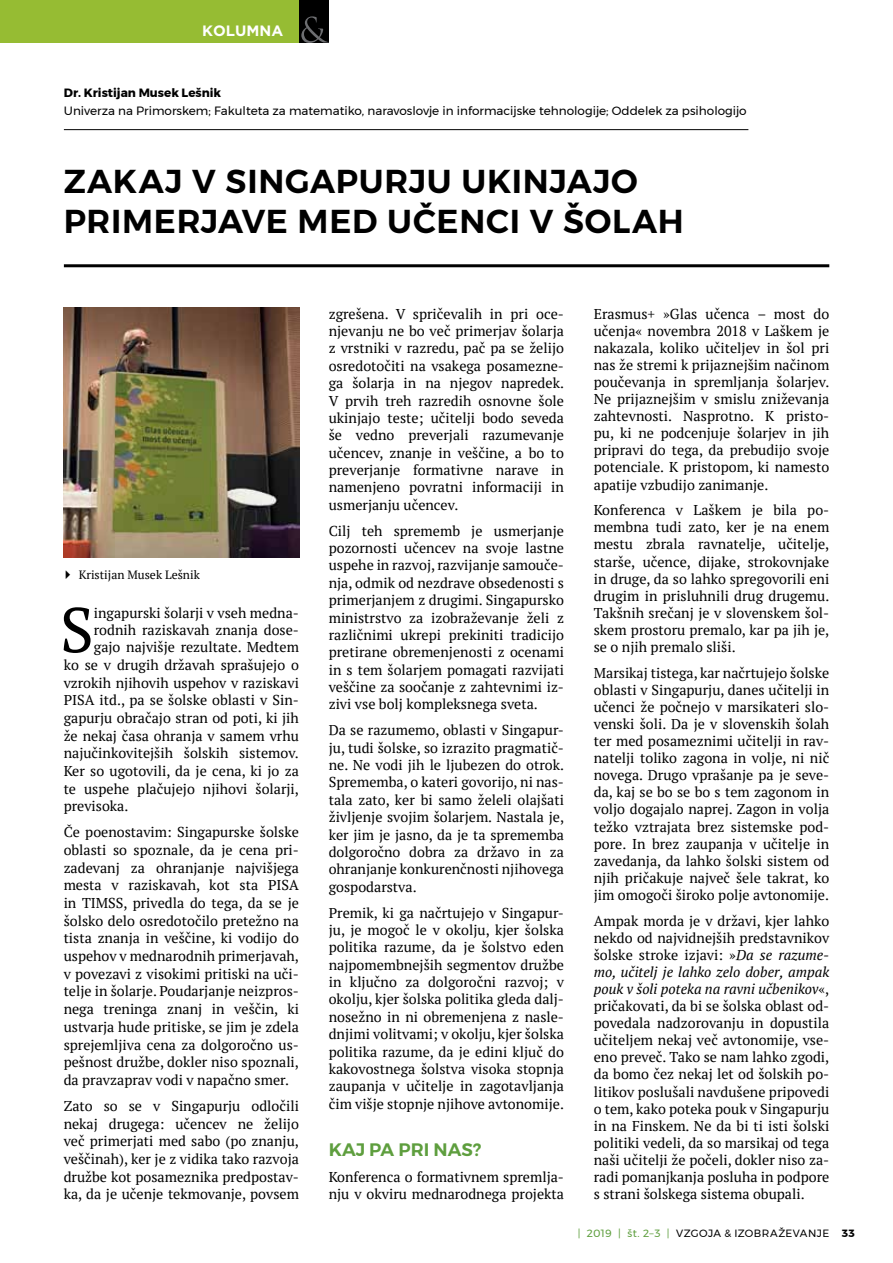
<style>
.page{position:relative;width:893px;height:1263px;background:#fff}
.page>*{position:absolute;margin:0;border:0;box-sizing:border-box;transform-origin:0 0}
.t1{font:63.15px "PT Serif";color:#000}
.t2{font:600 33px/39.6px "Montserrat";letter-spacing:.02em;color:#000}
.t3{font:600 18px "Montserrat";color:#5e9e3e}
.t4{font:700 15px "Gotham";color:#fff}
.t5{font:14.25px/17.1px "PT Serif";color:#000;text-align:justify}
.t6{font:12px "Montserrat";color:#000}
.t7{font:700 12px "Montserrat";color:#000}
.t8{font:12px "PT Serif";color:#000}
.t9{font:10.5px "Montserrat";letter-spacing:.04em;color:#000}
.t10{font:700 10.5px "Montserrat";color:#000}
.s1{font-style:italic}
.s2{color:#5e9e3e}
</style>
<div class="page">
<div style="left:0;top:0;width:299px;height:43px;background:#96bc33"></div>
<div style="left:299px;top:0;width:29px;height:43px;background:#000"></div>
<svg style="left:301px;top:16px;width:27px;height:27px"></svg>
<hr style="left:64px;top:129px;width:684px;height:1px;background:#000">
<hr style="left:64px;top:264px;width:765px;height:3px;background:#000">
<img style="left:64px;top:308px;width:235px;height:250px">
<p class="t4" style="left:202px;top:22px;width:83px">KOLUMNA</p>
<p class="t7" style="left:64px;top:83px;width:159px">Dr. Kristijan Musek Lešnik</p>
<p class="t6" style="left:64px;top:101px;width:684px">Univerza na Primorskem; Fakulteta za matematiko, naravoslovje in informacijske tehnologije; Oddelek za psihologijo</p>
<h2 class="t2" style="left:64px;top:162px;width:616px">ZAKAJ V SINGAPURJU UKINJAJO<br>PRIMERJAVE MED UČENCI V ŠOLAH</h2>
<p class="t8" style="left:79px;top:567px;width:123px">Kristijan Musek Lešnik</p>
<h1 class="t1" style="left:60px;top:589px;width:35px">S</h1>
<p class="t5" style="left:94px;top:604px;width:207px">ingapurski šolarji v vseh medna-</p>
<p class="t5" style="left:94px;top:621px;width:207px">rodnih raziskavah znanja dose-</p>
<p class="t5" style="left:94px;top:638px;width:207px">gajo najvišje rezultate. Medtem</p>
<p class="t5" style="left:64px;top:656px;width:237px">ko se v drugih državah sprašujejo o</p>
<p class="t5" style="left:64px;top:674px;width:237px">vzrokih njihovih uspehov v raziskavi</p>
<p class="t5" style="left:64px;top:691px;width:237px">PISA itd., pa se šolske oblasti v Sin-</p>
<p class="t5" style="left:64px;top:709px;width:237px">gapurju obračajo stran od poti, ki jih</p>
<p class="t5" style="left:64px;top:727px;width:237px">že nekaj časa ohranja v samem vrhu</p>
<p class="t5" style="left:64px;top:744px;width:237px">najučinkovitejših šolskih sistemov.</p>
<p class="t5" style="left:64px;top:762px;width:237px">Ker so ugotovili, da je cena, ki jo za</p>
<p class="t5" style="left:64px;top:780px;width:237px">te uspehe plačujejo njihovi šolarji,</p>
<p class="t5" style="left:64px;top:797px;width:66px">previsoka.</p>
<p class="t5" style="left:64px;top:823px;width:237px;line-height:17.7px">Če poenostavim: Singapurske šolske oblasti so spoznale, da je cena pri&shy;zadevanj za ohranjanje najvišjega mesta v raziskavah, kot sta PISA in TIMSS, privedla do tega, da se je šolsko delo osredotočilo pretežno na tista znanja in veščine, ki vodijo do uspehov v mednarodnih primerjavah, v povezavi z visokimi pritiski na uči&shy;telje in šolarje. Poudarjanje neizpros&shy;nega treninga znanj in veščin, ki ustvarja hude pritiske, se jim je zdela sprejemljiva cena za dolgoročno us&shy;pešnost družbe, dokler niso spoznali, da pravzaprav vodi v napačno smer.</p>
<p class="t5" style="left:64px;top:1097px;width:237px;line-height:17.7px">Zato so se v Singapurju odločili nekaj drugega: učencev ne želijo več primerjati med sabo (po znanju, veščinah), ker je z vidika tako razvoja družbe kot posameznika predpostav&shy;ka, da je učenje tekmovanje, povsem</p>
<p class="t5" style="left:329px;top:305px;width:237px">zgrešena. V spričevalih in pri oce&shy;njevanju ne bo več primerjav šolarja z vrstniki v razredu, pač pa se želijo osredotočiti na vsakega posamezne&shy;ga šolarja in na njegov napredek.<br>V prvih treh razredih osnovne šole ukinjajo teste; učitelji bodo seveda še vedno preverjali razumevanje učencev, znanje in veščine, a bo to preverjanje formativne narave in namenjeno povratni informaciji in usmerjanju učencev.</p>
<p class="t5" style="left:329px;top:522px;width:237px">Cilj teh sprememb je usmerjanje pozornosti učencev na svoje lastne uspehe in razvoj, razvijanje samouče&shy;nja, odmik od nezdrave obsedenosti s primerjanjem z drugimi. Singapursko ministrstvo za izobraževanje želi z različnimi ukrepi prekiniti tradicijo pretirane obremenjenosti z ocenami in s tem šolarjem pomagati razvijati veščine za soočanje z zahtevnimi iz&shy;zivi vse bolj kompleksnega sveta.</p>
<p class="t5" style="left:329px;top:721px;width:237px">Da se razumemo, oblasti v Singapur&shy;ju, tudi šolske, so izrazito pragmatič&shy;ne. Ne vodi jih le ljubezen do otrok.<br>Sprememba, o kateri govorijo, ni nas&shy;tala zato, ker bi samo želeli olajšati življenje svojim šolarjem. Nastala je, ker jim je jasno, da je ta sprememba dolgoročno dobra za državo in za ohranjanje konkurenčnosti njihovega gospodarstva.</p>
<p class="t5" style="left:329px;top:904px;width:237px">Premik, ki ga načrtujejo v Singapur&shy;ju, je mogoč le v okolju, kjer šolska politika razume, da je šolstvo eden najpomembnejših segmentov družbe in ključno za dolgoročni razvoj; v okolju, kjer šolska politika gleda dalj&shy;nosežno in ni obremenjena z nasle&shy;dnjimi volitvami; v okolju, kjer šolska politika razume, da je edini ključ do kakovostnega šolstva visoka stopnja zaupanja v učitelje in zagotavljanja čim višje stopnje njihove avtonomije.</p>
<p class="t3" style="left:329px;top:1135px;width:154px">KAJ PA PRI NAS?</p>
<p class="t5" style="left:329px;top:1168px;width:237px">Konferenca o formativnem spremlja&shy;nju v okviru mednarodnega projekta</p>
<p class="t5" style="left:594px;top:305px;width:237px">Erasmus+ »Glas učenca – most do učenja« novembra 2018 v Laškem je nakazala, koliko učiteljev in šol pri nas že stremi k prijaznejšim načinom poučevanja in spremljanja šolarjev.<br>Ne prijaznejšim v smislu zniževanja zahtevnosti. Nasprotno. K pristo&shy;pu, ki ne podcenjuje šolarjev in jih pripravi do tega, da prebudijo svoje potenciale. K pristopom, ki namesto apatije vzbudijo zanimanje.</p>
<p class="t5" style="left:594px;top:501px;width:237px">Konferenca v Laškem je bila po&shy;membna tudi zato, ker je na enem mestu zbrala ravnatelje, učitelje, starše, učence, dijake, strokovnjake in druge, da so lahko spregovorili eni drugim in prisluhnili drug drugemu.<br>Takšnih srečanj je v slovenskem šol&shy;skem prostoru premalo, kar pa jih je, se o njih premalo sliši.</p>
<p class="t5" style="left:594px;top:664px;width:237px">Marsikaj tistega, kar načrtujejo šolske oblasti v Singapurju, danes učitelji in učenci že počnejo v marsikateri slo&shy;venski šoli. Da je v slovenskih šolah ter med posameznimi učitelji in rav&shy;natelji toliko zagona in volje, ni nič novega. Drugo vprašanje pa je seve&shy;da, kaj se bo se bo s tem zagonom in voljo dogajalo naprej. Zagon in volja težko vztrajata brez sistemske pod&shy;pore. In brez zaupanja v učitelje in zavedanja, da lahko šolski sistem od njih pričakuje največ šele takrat, ko jim omogoči široko polje avtonomije.</p>
<p class="t5" style="left:594px;top:912px;width:237px">Ampak morda je v državi, kjer lahko nekdo od najvidnejših predstavnikov šolske stroke izjavi: »<span class="s1">Da se razume&shy;mo, učitelj je lahko zelo dober, ampak pouk v šoli poteka na ravni učbenikov</span>«, pričakovati, da bi se šolska oblast od&shy;povedala nadzorovanju in dopustila učiteljem nekaj več avtonomije, vse&shy;eno preveč. Tako se nam lahko zgodi, da bomo čez nekaj let od šolskih po&shy;litikov poslušali navdušene pripovedi o tem, kako poteka pouk v Singapurju in na Finskem. Ne da bi ti isti šolski politiki vedeli, da so marsikaj od tega naši učitelji že počeli, dokler niso za&shy;radi pomanjkanja posluha in podpore s strani šolskega sistema obupali.</p>
<p class="t9" style="left:578px;top:1225px;width:251px"><span class="s2">| 2019 | št. 2–3 |</span> Vzgoja &amp; izobraževanjE</p>
<p class="t10" style="left:842px;top:1225px;width:14px">33</p>
</div>
